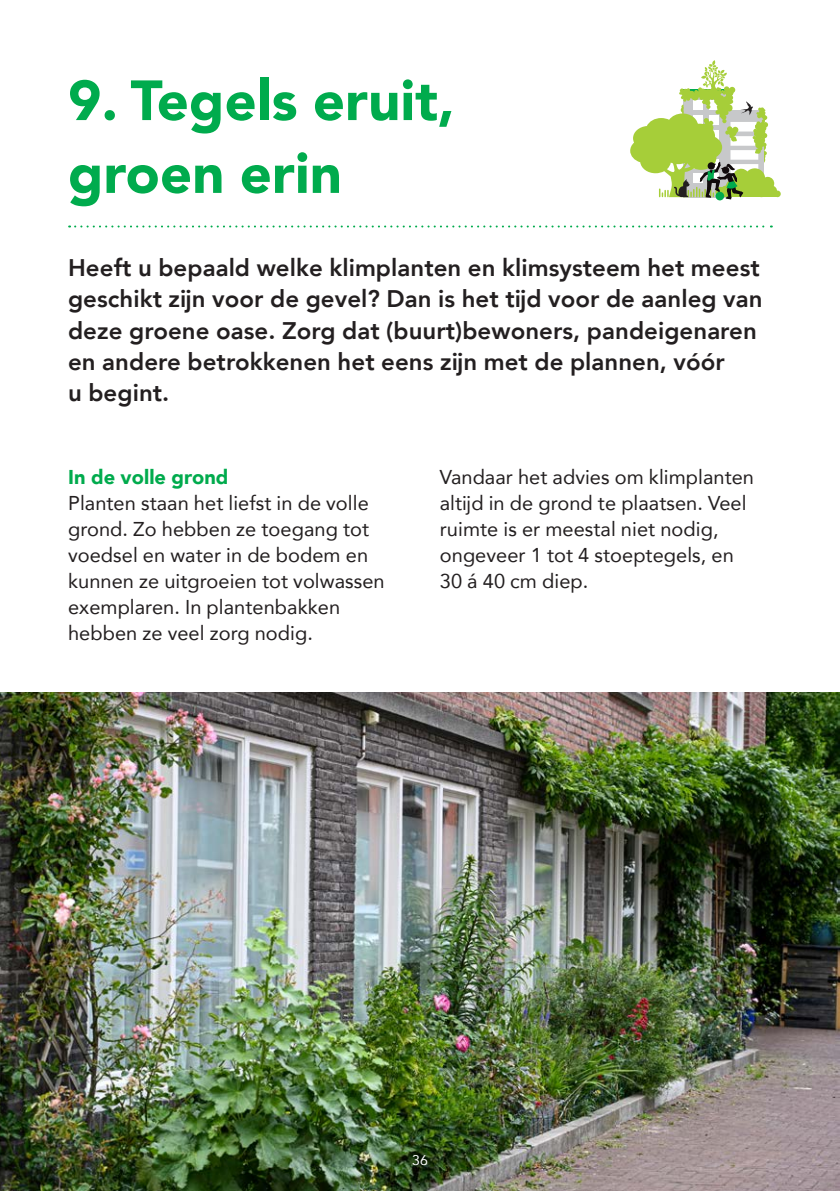
<style>
.page{position:relative;width:840px;height:1191px;background:#fff}
.page>*{position:absolute;margin:0;border:0;box-sizing:border-box;transform-origin:0 0}
.Hoofdstuktitel{font:900 56px/72.8px "Avenir";letter-spacing:.005em;color:#00ab4d}
.inleiding{font:800 24px/31.2px "Avenir";letter-spacing:.005em;color:#231f20}
.platte_tekst{font:20px/26px "Avenir";letter-spacing:.005em;color:#231f20}
.subparagraafkop{font:900 20px "Avenir";letter-spacing:.005em;color:#00ab4d}
.t1{font:14px "Avenir";color:#fff}
</style>
<div class="page">
<svg style="left:69px;top:225px;width:702px;height:2px"></svg>
<img style="left:0;top:692px;width:839px;height:499px">
<div style="left:760px;top:176px;width:14px;height:14px;background:#a6ce39;border-radius:50%"></div>
<div style="left:765px;top:185px;width:11px;height:12px;background:#a6ce39;border-radius:50%"></div>
<div style="left:773px;top:190px;width:7px;height:7px;background:#a6ce39;border-radius:50%"></div>
<hr style="left:719px;top:194px;width:58px;height:3px;background:#a6ce39">
<svg style="left:630px;top:60px;width:137px;height:139px"></svg>
<h1 class="Hoofdstuktitel" style="left:68px;top:63px;width:388px">9. Tegels eruit, groen erin</h1>
<p class="inleiding" style="left:68px;top:252px;width:695px">Heeft u bepaald welke klimplanten en klimsysteem het meest geschikt zijn voor de gevel? Dan is het tijd voor de aanleg van deze groene oase. Zorg dat (buurt)bewoners, pandeigenaren en andere betrokkenen het eens zijn met de plannen, vóór<br>u begint.</p>
<p class="subparagraafkop" style="left:68px;top:460px;width:162px">In de volle grond</p>
<p class="platte_tekst" style="left:68px;top:490px;width:302px">Planten staan het liefst in de volle grond. Zo hebben ze toegang tot</p>
<p class="platte_tekst" style="left:68px;top:542px;width:318px">voedsel en water in de bodem en kunnen ze uitgroeien tot volwassen</p>
<p class="platte_tekst" style="left:68px;top:594px;width:273px">exemplaren. In plantenbakken hebben ze veel zorg nodig.</p>
<p class="platte_tekst" style="left:439px;top:464px;width:315px">Vandaar het advies om klimplanten altijd in de grond te plaatsen. Veel ruimte is er meestal niet nodig, ongeveer 1 tot 4 stoeptegels, en<br>30 á 40 cm diep.</p>
<p class="t1" style="left:412px;top:1148px;width:17px">36</p>
</div>
